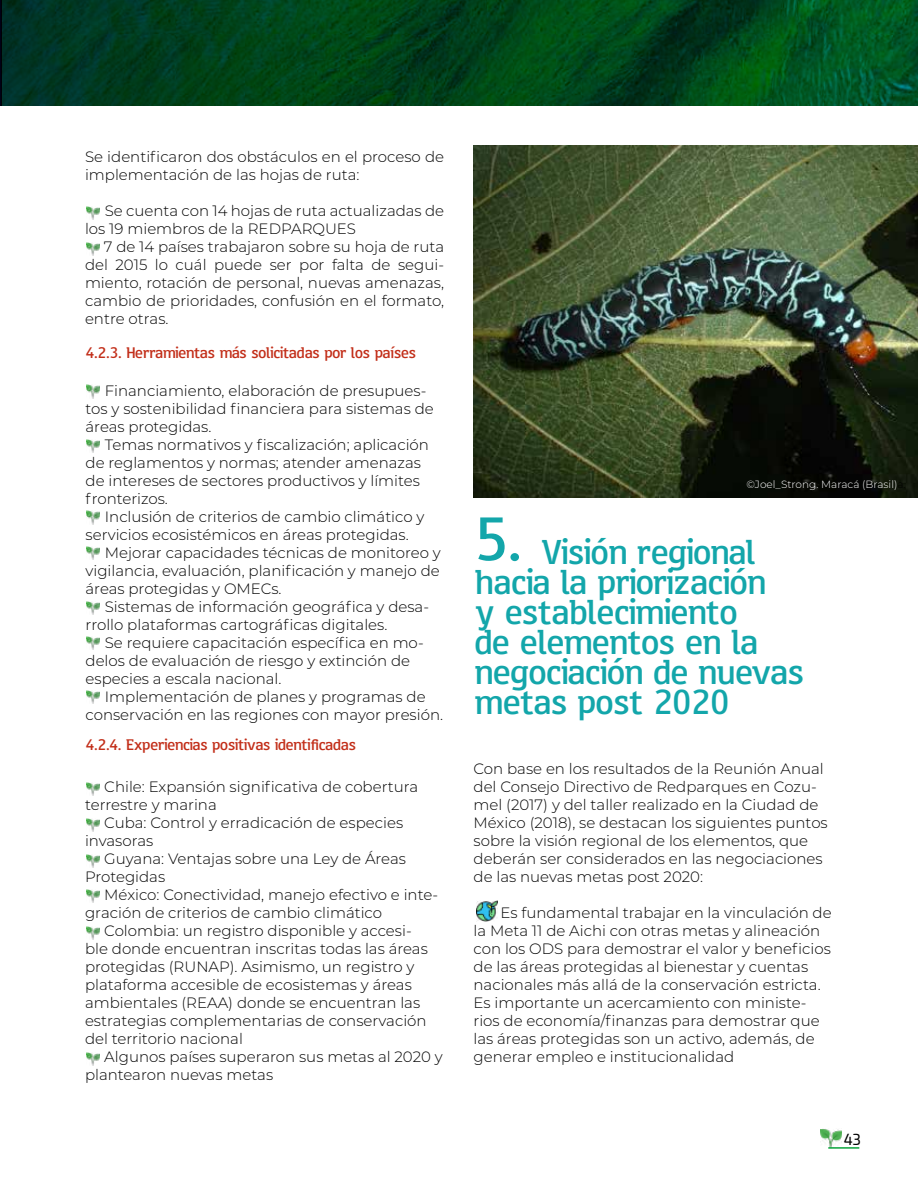
<style>
.page{position:relative;width:918px;height:1188px;background:#fff}
.page>*{position:absolute;margin:0;border:0;box-sizing:border-box;transform-origin:0 0}
.t1{font:72px "Eirik Raude";color:#13a6aa}
.t2{font:40.5px/30px "Eirik Raude";color:#13a6aa}
.t3{font:18px "Eirik Raude";color:#c22e19}
.t4{font:300 15px/18px "Montserrat";color:#000}
.t5{font:15px "Acephimere";color:#000}
.t6{font:300 10.5px "Montserrat";color:#fff}
.s1{color:#000}
</style>
<div class="page">
<img style="left:821px;top:1129px;width:20px;height:18px">
<hr style="left:828px;top:1147px;width:31px;height:2px;background:#0aa43c">
<hr style="left:0;top:0;width:2px;height:106px;background:#000116">
<svg style="left:1px;top:0;width:917px;height:106px"></svg>
<svg style="left:86px;top:206px;width:13px;height:13px"></svg>
<svg style="left:86px;top:385px;width:13px;height:13px"></svg>
<svg style="left:86px;top:511px;width:13px;height:13px"></svg>
<svg style="left:86px;top:547px;width:13px;height:13px"></svg>
<svg style="left:86px;top:601px;width:13px;height:13px"></svg>
<img style="left:86px;top:636px;width:13px;height:14px">
<svg style="left:86px;top:691px;width:13px;height:13px"></svg>
<img style="left:86px;top:782px;width:13px;height:14px">
<svg style="left:86px;top:819px;width:13px;height:13px"></svg>
<svg style="left:86px;top:854px;width:13px;height:13px"></svg>
<img style="left:86px;top:889px;width:13px;height:14px">
<svg style="left:86px;top:926px;width:13px;height:13px"></svg>
<img style="left:86px;top:1052px;width:13px;height:14px">
<img style="left:86px;top:439px;width:13px;height:14px">
<img style="left:86px;top:242px;width:13px;height:14px">
<img style="left:474px;top:146px;width:444px;height:351px">
<img style="left:477px;top:901px;width:20px;height:20px">
<p class="t4" style="left:85px;top:147px;width:361px">Se identificaron dos obstáculos en el proceso de implementación de las hojas de ruta:</p>
<p class="t4" style="left:85px;top:201px;width:361px;text-indent:20px">Se cuenta con 14 hojas de ruta actualizadas de los 19 miembros de la REDPARQUES</p>
<p class="t4" style="left:85px;top:237px;width:361px;text-align:justify;text-indent:19px">7 de 14 países trabajaron sobre su hoja de ruta del 2015 lo cuál puede ser por falta de segui&shy;miento, rotación de personal, nuevas amenazas, cambio de prioridades, confusión en el formato, entre otras.</p>
<p class="t3" style="left:86px;top:341px;width:331px">4.2.3. Herramientas más solicitadas por los países</p>
<p class="t4" style="left:86px;top:381px;width:350px;text-indent:19px">Financiamiento, elaboración de presupues&shy;tos y sostenibilidad financiera para sistemas de áreas protegidas.</p>
<p class="t4" style="left:86px;top:435px;width:345px;text-indent:19px">Temas normativos y fiscalización; aplicación de reglamentos y normas; atender amenazas de intereses de sectores productivos y límites fronterizos.</p>
<p class="t4" style="left:86px;top:507px;width:340px;text-indent:19px">Inclusión de criterios de cambio climático y servicios ecosistémicos en áreas protegidas.</p>
<p class="t4" style="left:86px;top:543px;width:357px;text-align:justify;text-indent:19px">Mejorar capacidades técnicas de monitoreo y vigilancia, evaluación, planificación y manejo de áreas protegidas y OMECs.</p>
<p class="t4" style="left:86px;top:597px;width:345px;text-indent:19px">Sistemas de información geográfica y desa&shy;rrollo plataformas cartográficas digitales.</p>
<p class="t4" style="left:86px;top:633px;width:340px;text-indent:19px">Se requiere capacitación específica en mo&shy;delos de evaluación de riesgo y extinción de especies a escala nacional.</p>
<p class="t4" style="left:86px;top:687px;width:359px;text-align:center">Implementación de planes y programas de conservación en las regiones con mayor presión.</p>
<p class="t3" style="left:86px;top:733px;width:271px">4.2.4. Experiencias positivas identificadas</p>
<p class="t4" style="left:85px;top:777px;width:335px;text-indent:19px">Chile: Expansión significativa de cobertura terrestre y marina</p>
<p class="t4" style="left:85px;top:813px;width:320px;text-indent:19px">Cuba: Control y erradicación de especies invasoras</p>
<p class="t4" style="left:85px;top:849px;width:322px;text-indent:19px">Guyana: Ventajas sobre una Ley de Áreas<br>Protegidas</p>
<p class="t4" style="left:104px;top:885px;width:335px">México: Conectividad, manejo efectivo e inte-</p>
<p class="t4" style="left:85px;top:903px;width:299px">gración de criterios de cambio climático</p>
<p class="t4" style="left:104px;top:921px;width:309px">Colombia: un registro disponible y accesi-</p>
<p class="t4" style="left:85px;top:939px;width:344px">ble donde encuentran inscritas todas las áreas</p>
<p class="t4" style="left:85px;top:957px;width:331px">protegidas (RUNAP). Asimismo, un registro y</p>
<p class="t4" style="left:85px;top:975px;width:328px">plataforma accesible de ecosistemas y áreas</p>
<p class="t4" style="left:85px;top:993px;width:337px">ambientales (REAA) donde se encuentran las</p>
<p class="t4" style="left:85px;top:1011px;width:343px">estrategias complementarias de conservación</p>
<p class="t4" style="left:85px;top:1029px;width:159px">del territorio nacional</p>
<p class="t4" style="left:104px;top:1047px;width:340px">Algunos países superaron sus metas al 2020 y</p>
<p class="t4" style="left:85px;top:1065px;width:190px">plantearon nuevas metas</p>
<p class="t6" style="left:747px;top:478px;width:161px">©Joel_Strong. Maracá (Brasil)<span class="s1">a.</span></p>
<h1 class="t1" style="left:475px;top:493px;width:49px">5.</h1>
<h2 class="t2" style="left:475px;top:535px;width:330px;text-indent:67px">Visión regional hacia la priorización<br>y establecimiento<br>de elementos en la negociación de nuevas metas post 2020</h2>
<p class="t4" style="left:474px;top:759px;width:356px">Con base en los resultados de la Reunión Anual del Consejo Directivo de Redparques en Cozu&shy;mel (2017) y del taller realizado en la Ciudad de México (2018), se destacan los siguientes puntos sobre la visión regional de los elementos, que deberán ser considerados en las negociaciones de las nuevas metas post 2020:</p>
<p class="t4" style="left:474px;top:903px;width:360px;text-indent:27px">Es fundamental trabajar en la vinculación de la Meta 11 de Aichi con otras metas y alineación con los ODS para demostrar el valor y beneficios de las áreas protegidas al bienestar y cuentas nacionales más allá de la conservación estricta.<br>Es importante un acercamiento con ministe&shy;rios de economía/finanzas para demostrar que las áreas protegidas son un activo, además, de generar empleo e institucionalidad</p>
<p class="t5" style="left:844px;top:1130px;width:19px">43</p>
</div>
